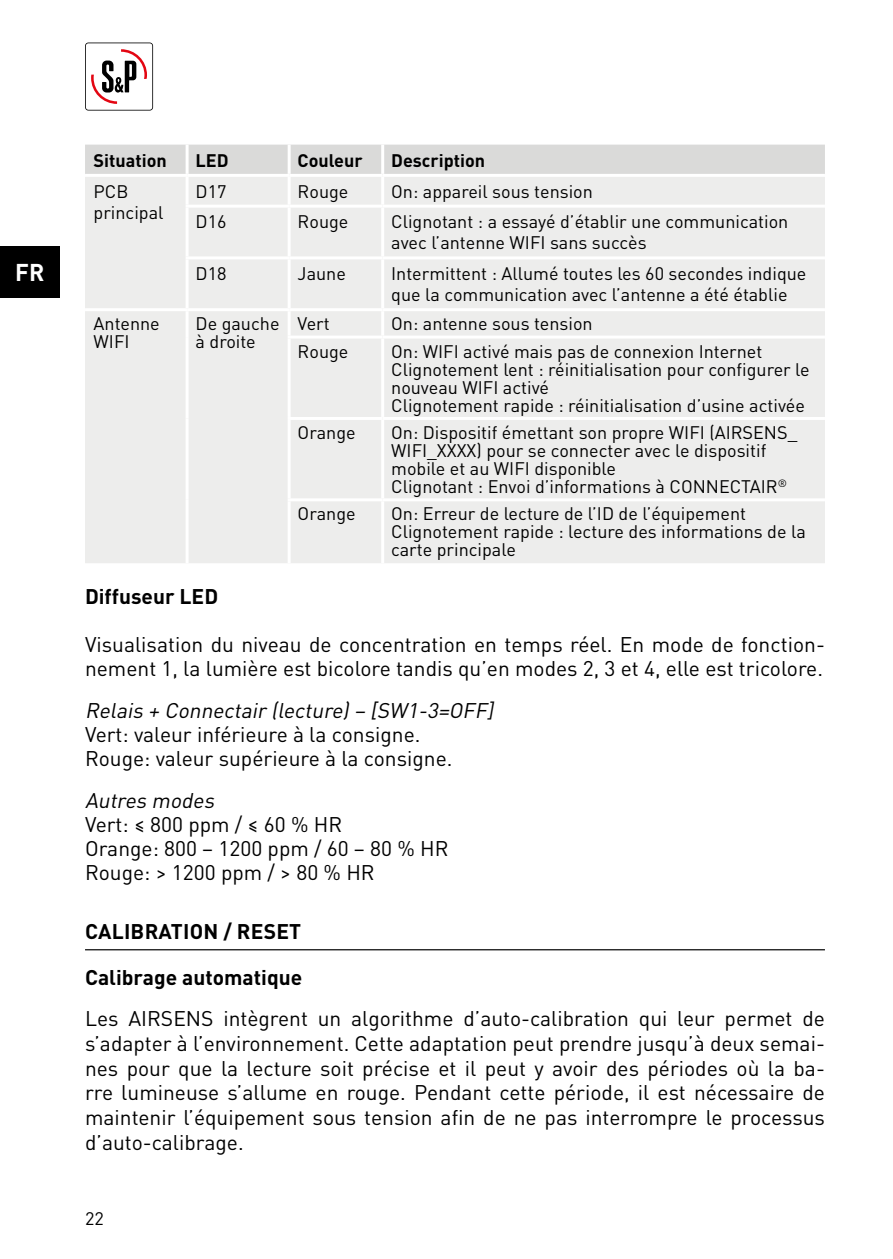
<style>
.page{position:relative;width:893px;height:1259px;background:#fff}
.page>*{position:absolute;margin:0;border:0;box-sizing:border-box;transform-origin:0 0}
.t1{font:700 24px "DIN Pro";color:#fff}
.texte{font:21px/24.6px "DIN Pro";color:#000}
.texte-2{font:italic 21px "DIN Pro";color:#000}
.texte-3{font:700 21px "DIN Pro";color:#000}
.subtítol{font:700 21px "DIN Pro";letter-spacing:.01em;color:#000}
.taula_caract_tecniqu{font:18px/18px "DIN Pro";color:#000}
.taula_caract_tenique{font:700 18px "DIN Pro";color:#000}
</style>
<div class="page">
<svg style="left:85px;top:43px;width:68px;height:68px"></svg>
<div style="left:0;top:247px;width:60px;height:51px;background:#000"></div>
<hr style="left:85px;top:949px;width:740px;height:1px;background:#000">
<div style="left:85px;top:145px;width:740px;height:29px;background:#dadad9"></div>
<div style="left:85px;top:177px;width:740px;height:386px;background:#ededec"></div>
<hr style="left:186px;top:177px;width:3px;height:28px;background:#fff">
<hr style="left:288px;top:177px;width:3px;height:28px;background:#fff">
<hr style="left:381px;top:177px;width:3px;height:28px;background:#fff">
<hr style="left:186px;top:205px;width:103px;height:3px;background:#fff">
<hr style="left:186px;top:208px;width:3px;height:48px;background:#fff">
<hr style="left:289px;top:205px;width:94px;height:3px;background:#fff">
<hr style="left:288px;top:208px;width:3px;height:48px;background:#fff">
<hr style="left:383px;top:205px;width:442px;height:3px;background:#fff">
<hr style="left:381px;top:208px;width:3px;height:48px;background:#fff">
<hr style="left:186px;top:256px;width:103px;height:3px;background:#fff">
<hr style="left:186px;top:259px;width:3px;height:49px;background:#fff">
<hr style="left:289px;top:256px;width:94px;height:3px;background:#fff">
<hr style="left:288px;top:259px;width:3px;height:49px;background:#fff">
<hr style="left:383px;top:256px;width:442px;height:3px;background:#fff">
<hr style="left:381px;top:259px;width:3px;height:49px;background:#fff">
<hr style="left:85px;top:308px;width:102px;height:3px;background:#fff">
<hr style="left:187px;top:308px;width:102px;height:3px;background:#fff">
<hr style="left:186px;top:311px;width:3px;height:26px;background:#fff">
<hr style="left:289px;top:308px;width:94px;height:3px;background:#fff">
<hr style="left:288px;top:311px;width:3px;height:24px;background:#fff">
<hr style="left:383px;top:308px;width:442px;height:3px;background:#fff">
<hr style="left:381px;top:311px;width:3px;height:24px;background:#fff">
<hr style="left:186px;top:337px;width:3px;height:81px;background:#fff">
<hr style="left:288px;top:335px;width:95px;height:3px;background:#fff">
<hr style="left:288px;top:338px;width:3px;height:79px;background:#fff">
<hr style="left:383px;top:335px;width:442px;height:3px;background:#fff">
<hr style="left:381px;top:338px;width:3px;height:79px;background:#fff">
<hr style="left:186px;top:418px;width:3px;height:82px;background:#fff">
<hr style="left:288px;top:417px;width:95px;height:3px;background:#fff">
<hr style="left:288px;top:420px;width:3px;height:78px;background:#fff">
<hr style="left:383px;top:417px;width:442px;height:3px;background:#fff">
<hr style="left:381px;top:420px;width:3px;height:78px;background:#fff">
<hr style="left:186px;top:500px;width:3px;height:63px;background:#fff">
<hr style="left:288px;top:498px;width:95px;height:3px;background:#fff">
<hr style="left:288px;top:501px;width:3px;height:62px;background:#fff">
<hr style="left:383px;top:498px;width:442px;height:3px;background:#fff">
<hr style="left:381px;top:501px;width:3px;height:62px;background:#fff">
<hr style="left:186px;top:145px;width:3px;height:29px;background:#fff">
<hr style="left:288px;top:145px;width:3px;height:29px;background:#fff">
<hr style="left:381px;top:145px;width:3px;height:29px;background:#fff">
<h1 class="t1" style="left:15px;top:256px;width:31px">FR</h1>
<p class="taula_caract_tenique" style="left:94px;top:148px;width:75px">Situation</p>
<p class="taula_caract_tenique" style="left:196px;top:148px;width:35px">LED</p>
<p class="taula_caract_tenique" style="left:298px;top:148px;width:67px">Couleur</p>
<p class="taula_caract_tenique" style="left:391px;top:148px;width:95px">Description</p>
<p class="taula_caract_tecniqu" style="left:94px;top:181px;width:36px">PCB</p>
<p class="taula_caract_tecniqu" style="left:94px;top:202px;width:72px">principal</p>
<p class="taula_caract_tecniqu" style="left:196px;top:181px;width:32px">D17</p>
<p class="taula_caract_tecniqu" style="left:298px;top:181px;width:52px">Rouge</p>
<p class="taula_caract_tecniqu" style="left:391px;top:181px;width:203px">On: appareil sous tension</p>
<p class="taula_caract_tecniqu" style="left:196px;top:212px;width:32px">D16</p>
<p class="taula_caract_tecniqu" style="left:298px;top:212px;width:52px">Rouge</p>
<p class="taula_caract_tecniqu" style="left:391px;top:211px;width:399px;line-height:21px">Clignotant : a essayé d’établir une communication avec l’antenne WIFI sans succès</p>
<p class="taula_caract_tecniqu" style="left:196px;top:264px;width:32px">D18</p>
<p class="taula_caract_tecniqu" style="left:298px;top:264px;width:50px">Jaune</p>
<p class="taula_caract_tecniqu" style="left:391px;top:262px;width:417px;line-height:21px">Intermittent : Allumé toutes les 60 secondes indique que la communication avec l’antenne a été établie</p>
<p class="taula_caract_tecniqu" style="left:94px;top:314px;width:68px">Antenne<br>WIFI</p>
<p class="taula_caract_tecniqu" style="left:196px;top:314px;width:85px">De gauche à droite</p>
<p class="taula_caract_tecniqu" style="left:298px;top:314px;width:34px">Vert</p>
<p class="taula_caract_tecniqu" style="left:391px;top:314px;width:203px">On: antenne sous tension</p>
<p class="taula_caract_tecniqu" style="left:298px;top:341px;width:52px">Rouge</p>
<p class="taula_caract_tecniqu" style="left:391px;top:341px;width:373px">On: WIFI activé mais pas de connexion Internet</p>
<p class="taula_caract_tecniqu" style="left:391px;top:359px;width:420px">Clignotement lent : réinitialisation pour configurer le nouveau WIFI activé</p>
<p class="taula_caract_tecniqu" style="left:391px;top:395px;width:415px">Clignotement rapide : réinitialisation d’usine activée</p>
<p class="taula_caract_tecniqu" style="left:298px;top:423px;width:59px">Orange</p>
<p class="taula_caract_tecniqu" style="left:391px;top:423px;width:408px">On: Dispositif émettant son propre WIFI (AIRSENS_<br>WIFI_XXXX) pour se connecter avec le dispositif mobile et au WIFI disponible</p>
<p class="taula_caract_tecniqu" style="left:391px;top:477px;width:397px">Clignotant : Envoi d’informations à CONNECTAIR<sup>®</sup></p>
<p class="taula_caract_tecniqu" style="left:298px;top:504px;width:59px">Orange</p>
<p class="taula_caract_tecniqu" style="left:391px;top:504px;width:357px">On: Erreur de lecture de l’ID de l’équipement</p>
<p class="taula_caract_tecniqu" style="left:391px;top:522px;width:416px">Clignotement rapide : lecture des informations de la carte principale</p>
<p class="texte-3" style="left:85px;top:582px;width:135px">Diffuseur LED</p>
<p class="texte" style="left:85px;top:632px;width:741px">Visualisation du niveau de concentration en temps réel. En mode de fonction&shy;nement 1, la lumière est bicolore tandis qu’en modes 2, 3 et 4, elle est tricolore.</p>
<p class="texte-2" style="left:85px;top:696px;width:415px">Relais + Connectair (lecture)– [SW1-3=OFF]</p>
<p class="texte" style="left:85px;top:721px;width:337px">Vert: valeur inférieure à la consigne.</p>
<p class="texte" style="left:85px;top:745px;width:369px">Rouge: valeur supérieure à la consigne.</p>
<p class="texte-2" style="left:85px;top:786px;width:135px">Autres modes</p>
<p class="texte" style="left:85px;top:811px;width:259px">Vert: ≤ 800 ppm / ≤ 60 % HR</p>
<p class="texte" style="left:85px;top:835px;width:365px">Orange: 800 – 1200 ppm / 60 – 80 % HR</p>
<p class="texte" style="left:85px;top:859px;width:291px">Rouge: &gt; 1200 ppm / &gt; 80 % HR</p>
<p class="subtítol" style="left:85px;top:917px;width:218px">CALIBRATION / RESET</p>
<p class="texte-3" style="left:85px;top:963px;width:219px">Calibrage automatique</p>
<p class="texte" style="left:85px;top:1005px;width:741px;text-align:justify">Les AIRSENS intègrent un algorithme d’auto-calibration qui leur permet de s’adapter à l’environnement. Cette adaptation peut prendre jusqu’à deux semai&shy;nes pour que la lecture soit précise et il peut y avoir des périodes où la ba&shy;rre lumineuse s’allume en rouge. Pendant cette période, il est nécessaire de maintenir l’équipement sous tension afin de ne pas interrompre le processus d’auto-calibrage.</p>
<p class="taula_caract_tecniqu" style="left:85px;top:1208px;width:20px">22</p>
</div>
